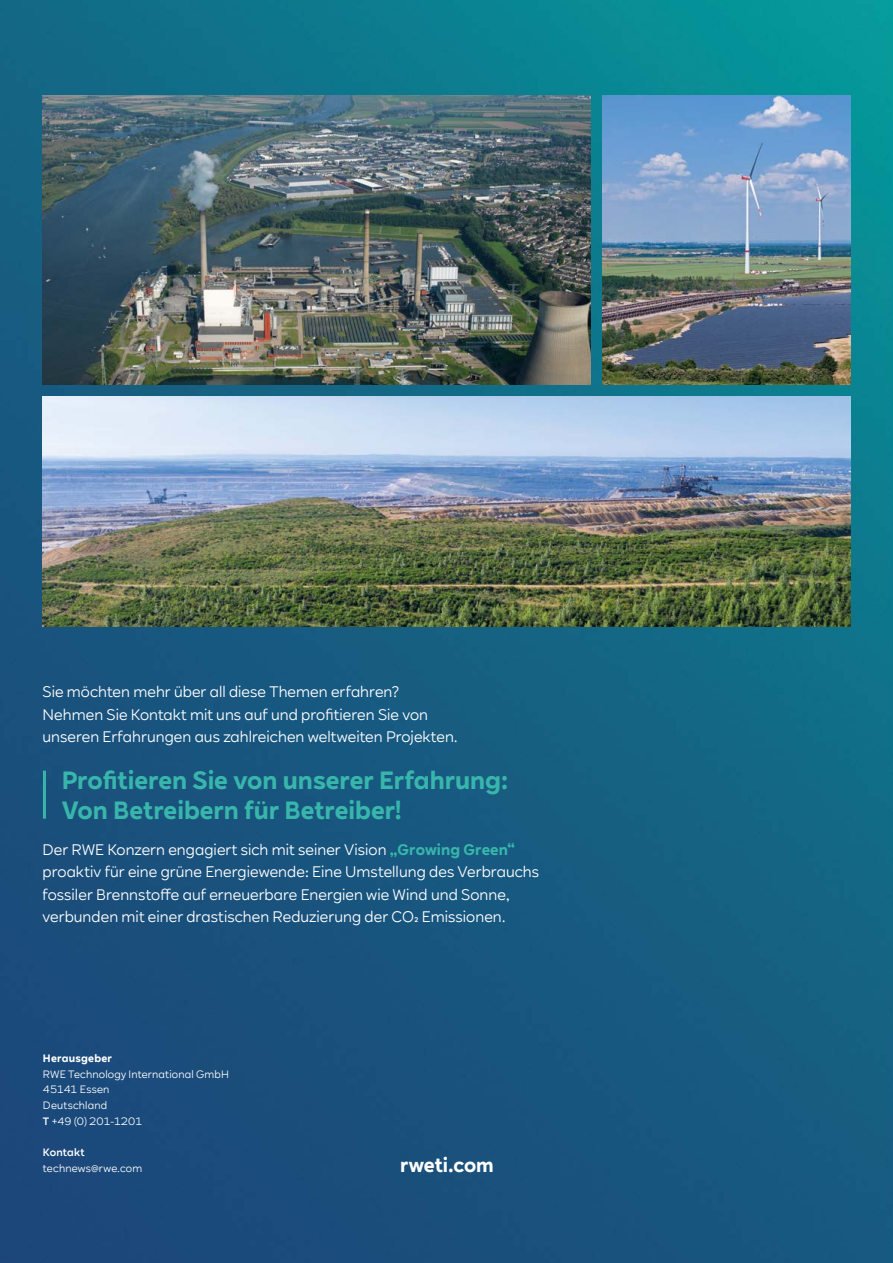
<style>
.page{position:relative;width:893px;height:1263px;background:#fff}
.page>*{position:absolute;margin:0;border:0;box-sizing:border-box;transform-origin:0 0}
.Fließtext_Auszeichnung{font:700 24.45px/29.4px "RWE Sans";color:#38b6ab}
.Headline{font:700 19.5px "RWE Sans";color:#fff}
.Fließtext{font:15px/22.5px "RWE Sans";letter-spacing:.005em;color:#fff}
.Marginalspalte_Fließtext__FH{font:10.5px/15.8px "RWE Sans";letter-spacing:.02em;color:#fff}
.Marginalspalte_Fließtext__FH-2{font:700 10.5px "RWE Sans";letter-spacing:.02em;color:#fff}
.s1{font-weight:700;color:#38b6ab}
.s2{font-weight:500}
</style>
<div class="page">
<img style="left:0;top:0;width:893px;height:1263px">
<img style="left:43px;top:396px;width:807px;height:230px">
<img style="left:602px;top:96px;width:248px;height:289px">
<img style="left:43px;top:96px;width:548px;height:289px">
<hr style="left:43px;top:771px;width:3px;height:48px;background:#38b6ab">
<p class="Fließtext" style="left:43px;top:681px;width:416px">Sie möchten mehr über all diese Themen erfahren?<br>Nehmen Sie Kontakt mit uns auf und profitieren Sie von unseren Erfahrungen aus zahlreichen weltweiten Projekten.</p>
<p class="Fließtext_Auszeichnung" style="left:62px;top:766px;width:448px">Profitieren Sie von unserer Erfahrung:<br>Von Betreibern für Betreiber!</p>
<p class="Fließtext" style="left:43px;top:838px;width:498px">Der RWE Konzern engagiert sich mit seiner Vision <span class="s1">„Growing Green“ </span>proaktiv für eine grüne Energiewende: Eine Umstellung des Verbrauchs fossiler Brennstoffe auf erneuerbare Energien wie Wind und Sonne,</p>
<p class="Fließtext" style="left:43px;top:906px;width:464px">verbunden mit einer drastischen Reduzierung der CO2 Emissionen.</p>
<p class="Marginalspalte_Fließtext__FH-2" style="left:43px;top:1051px;width:71px">Herausgeber</p>
<p class="Marginalspalte_Fließtext__FH" style="left:43px;top:1066px;width:188px">RWE Technology International GmbH<br>45141 Essen<br>Deutschland</p>
<p class="Marginalspalte_Fließtext__FH" style="left:43px;top:1113px;width:101px"><span class="s2">T</span> +49 (0) 201-1201</p>
<p class="Marginalspalte_Fließtext__FH" style="left:43px;top:1145px;width:101px"><span class="s2">Kontakt </span>technews@rwe.com</p>
<p class="Headline" style="left:400px;top:1153px;width:95px">rweti.com</p>
</div>
